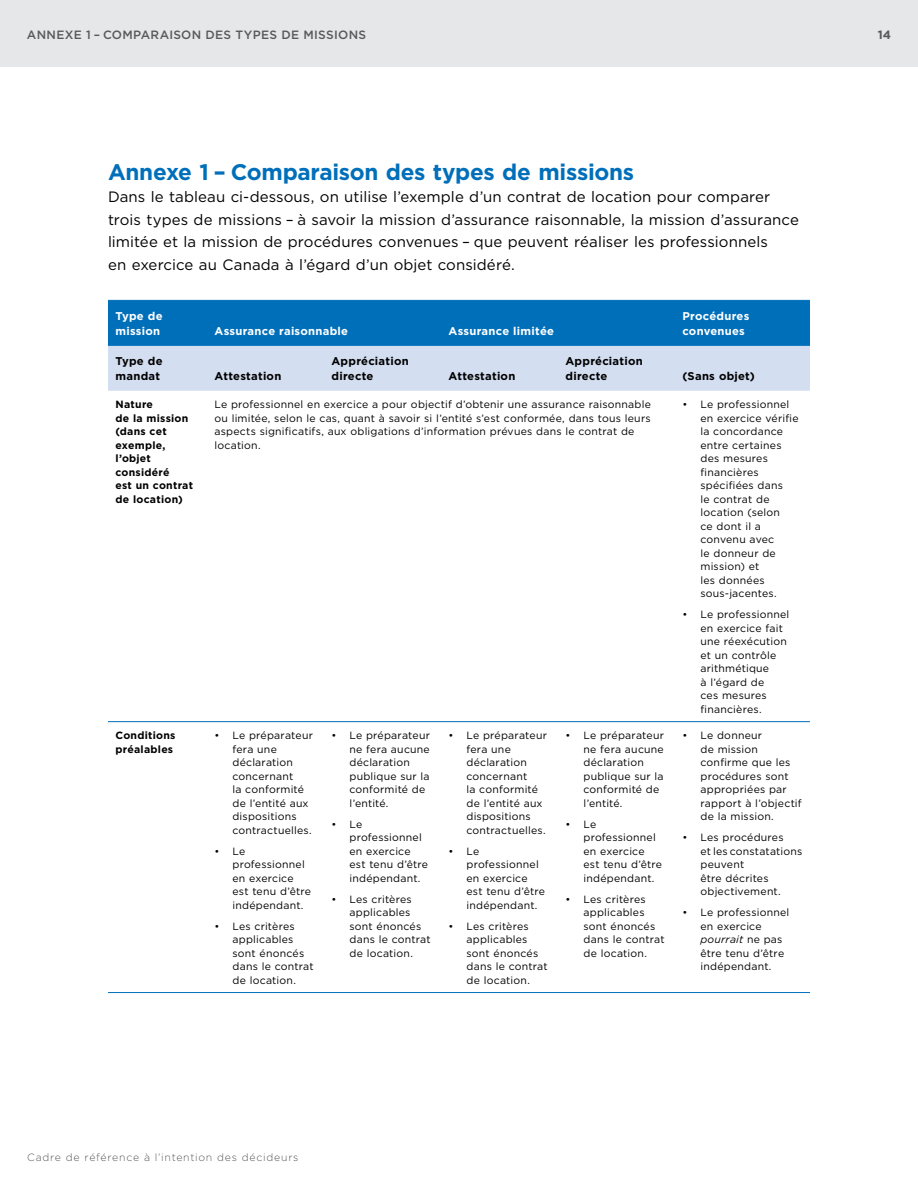
<style>
.page{position:relative;width:918px;height:1188px;background:#fff}
.page>*{position:absolute;margin:0;border:0;box-sizing:border-box;transform-origin:0 0}
.CPA_head1{font:700 22.5px "Gotham";letter-spacing:-.015em;color:#006fba}
.CPA__para1{font:15px/22.5px "Gotham";letter-spacing:.005em;color:#000}
.t1{font:500 12px "Gotham";letter-spacing:.025em;color:#58595b}
.t2{font:700 12px "Gotham";color:#58595b}
.CPA_tableText-body{font:700 11.25px/15px "Gotham";letter-spacing:.02em;color:#000}
.CPA_tableText-header{font:700 11.25px/15px "Gotham";letter-spacing:.02em;color:#fff}
.CPA_tableText-body-2{font:10.5px/13.5px "Gotham";letter-spacing:.02em;color:#000}
.CPA_tableText-body-3{font:700 10.5px/13.5px "Gotham";letter-spacing:.025em;color:#000}
.t3{font:300 10.5px "Gotham";letter-spacing:.07em;color:#58595b}
.s1{font-style:italic}
</style>
<div class="page">
<svg style="left:108px;top:301px;width:702px;height:90px;background:#6ba7d5"></svg>
<hr style="left:108px;top:300px;width:99px;height:1px;background:#006fba">
<hr style="left:207px;top:300px;width:117px;height:1px;background:#006fba">
<hr style="left:324px;top:300px;width:117px;height:1px;background:#006fba">
<hr style="left:441px;top:300px;width:117px;height:1px;background:#006fba">
<hr style="left:558px;top:300px;width:117px;height:1px;background:#006fba">
<hr style="left:675px;top:300px;width:135px;height:1px;background:#006fba">
<hr style="left:108px;top:345px;width:99px;height:1px;background:#006fba">
<hr style="left:207px;top:345px;width:117px;height:1px;background:#006fba">
<hr style="left:324px;top:345px;width:117px;height:1px;background:#006fba">
<hr style="left:441px;top:345px;width:117px;height:1px;background:#006fba">
<hr style="left:558px;top:345px;width:117px;height:1px;background:#006fba">
<hr style="left:675px;top:345px;width:135px;height:1px;background:#006fba">
<hr style="left:108px;top:721px;width:99px;height:1px;background:#006fba">
<hr style="left:207px;top:721px;width:117px;height:1px;background:#006fba">
<hr style="left:324px;top:721px;width:117px;height:1px;background:#006fba">
<hr style="left:441px;top:721px;width:117px;height:1px;background:#006fba">
<hr style="left:558px;top:721px;width:117px;height:1px;background:#006fba">
<hr style="left:675px;top:721px;width:135px;height:1px;background:#006fba">
<hr style="left:108px;top:992px;width:99px;height:1px;background:#006fba">
<hr style="left:207px;top:992px;width:117px;height:1px;background:#006fba">
<hr style="left:324px;top:992px;width:117px;height:1px;background:#006fba">
<hr style="left:441px;top:992px;width:117px;height:1px;background:#006fba">
<hr style="left:558px;top:992px;width:117px;height:1px;background:#006fba">
<hr style="left:675px;top:992px;width:135px;height:1px;background:#006fba">
<div style="left:0;top:0;width:918px;height:68px;background:#e6e7e8"></div>
<p class="t1" style="left:27px;top:26px;width:341px">ANNEXE 1 – COMPARAISON DES TYPES DE MISSIONS</p>
<p class="t2" style="left:878px;top:26px;width:15px">14</p>
<h2 class="CPA_head1" style="left:108px;top:157px;width:528px">Annexe 1 – Comparaison des types de missions</h2>
<p class="CPA__para1" style="left:108px;top:186px;width:692px">Dans le tableau ci-dessous, on utilise l’exemple d’un contrat de location pour comparer trois types de missions – à savoir la mission d’assurance raisonnable, la mission d’assurance limitée et la mission de procédures convenues – que peuvent réaliser les professionnels<br>en exercice au Canada à l’égard d’un objet considéré.</p>
<p class="CPA_tableText-header" style="left:116px;top:308px;width:49px">Type de mission</p>
<p class="CPA_tableText-header" style="left:682px;top:308px;width:68px">Procédures convenues</p>
<p class="CPA_tableText-header" style="left:214px;top:323px;width:135px">Assurance raisonnable</p>
<p class="CPA_tableText-header" style="left:448px;top:323px;width:107px">Assurance limitée</p>
<p class="CPA_tableText-body" style="left:115px;top:354px;width:49px">Type de mandat</p>
<p class="CPA_tableText-body" style="left:214px;top:369px;width:68px">Attestation</p>
<p class="CPA_tableText-body" style="left:331px;top:354px;width:79px">Appréciation directe</p>
<p class="CPA_tableText-body" style="left:448px;top:369px;width:68px">Attestation</p>
<p class="CPA_tableText-body" style="left:565px;top:354px;width:79px">Appréciation directe</p>
<p class="CPA_tableText-body" style="left:682px;top:369px;width:74px">(Sans objet)</p>
<p class="CPA_tableText-body-3" style="left:116px;top:398px;width:79px">Nature<br>de la mission (dans cet exemple, l’objet considéré<br>est un contrat de location)</p>
<p class="CPA_tableText-body-2" style="left:215px;top:397px;width:438px">Le professionnel en exercice a pour objectif d’obtenir une assurance raisonnable ou limitée, selon le cas, quant à savoir si l’entité s’est conformée, dans tous leurs aspects significatifs, aux obligations d’information prévues dans le contrat de location.</p>
<p class="CPA_tableText-body-2" style="left:700px;top:397px;width:100px;text-indent:-18px">• Le professionnel en exercice vérifie la concordance entre certaines des mesures financières spécifiées dans<br>le contrat de location (selon<br>ce dont il a convenu avec<br>le donneur de mission) et<br>les données sous-jacentes.</p>
<p class="CPA_tableText-body-2" style="left:700px;top:607px;width:90px;text-indent:-18px">• Le professionnel en exercice fait une réexécution et un contrôle arithmétique<br>à l’égard de<br>ces mesures financières.</p>
<p class="CPA_tableText-body-3" style="left:116px;top:729px;width:62px">Conditions préalables</p>
<p class="CPA_tableText-body-2" style="left:232px;top:728px;width:82px;text-indent:-18px">• Le préparateur fera une déclaration concernant<br>la conformité de l’entité aux dispositions contractuelles.</p>
<p class="CPA_tableText-body-2" style="left:232px;top:844px;width:80px;text-indent:-18px">• Le professionnel en exercice est tenu d’être indépendant.</p>
<p class="CPA_tableText-body-2" style="left:232px;top:919px;width:83px;text-indent:-18px">• Les critères applicables sont énoncés dans le contrat de location.</p>
<p class="CPA_tableText-body-2" style="left:349px;top:728px;width:82px;text-indent:-18px">• Le préparateur ne fera aucune déclaration publique sur la conformité de l’entité.</p>
<p class="CPA_tableText-body-2" style="left:349px;top:817px;width:80px;text-indent:-18px">• Le professionnel en exercice est tenu d’être indépendant.</p>
<p class="CPA_tableText-body-2" style="left:349px;top:892px;width:83px;text-indent:-18px">• Les critères applicables sont énoncés dans le contrat de location.</p>
<p class="CPA_tableText-body-2" style="left:583px;top:728px;width:82px;text-indent:-18px">• Le préparateur ne fera aucune déclaration publique sur la conformité de l’entité.</p>
<p class="CPA_tableText-body-2" style="left:583px;top:817px;width:80px;text-indent:-18px">• Le professionnel en exercice est tenu d’être indépendant.</p>
<p class="CPA_tableText-body-2" style="left:583px;top:892px;width:83px;text-indent:-18px">• Les critères applicables sont énoncés dans le contrat de location.</p>
<p class="CPA_tableText-body-2" style="left:466px;top:728px;width:82px;text-indent:-18px">• Le préparateur fera une déclaration concernant<br>la conformité de l’entité aux dispositions contractuelles.</p>
<p class="CPA_tableText-body-2" style="left:466px;top:844px;width:80px;text-indent:-18px">• Le professionnel en exercice est tenu d’être indépendant.</p>
<p class="CPA_tableText-body-2" style="left:466px;top:919px;width:83px;text-indent:-18px">• Les critères applicables sont énoncés dans le contrat de location.</p>
<p class="CPA_tableText-body-2" style="left:700px;top:728px;width:103px;text-indent:-18px">• Le donneur<br>de mission confirme que les procédures sont appropriées par rapport à l’objectif de la mission.</p>
<p class="CPA_tableText-body-2" style="left:700px;top:830px;width:104px;text-indent:-18px">• Les procédures<br>et les constatations peuvent<br>être décrites objectivement.</p>
<p class="CPA_tableText-body-2" style="left:700px;top:905px;width:90px;text-indent:-18px">• Le professionnel en exercice <span class="s1">pourrait</span> ne pas être tenu d’être indépendant.</p>
<p class="t3" style="left:27px;top:1151px;width:273px">Cadre de référence à l’intention des décideurs</p>
</div>
